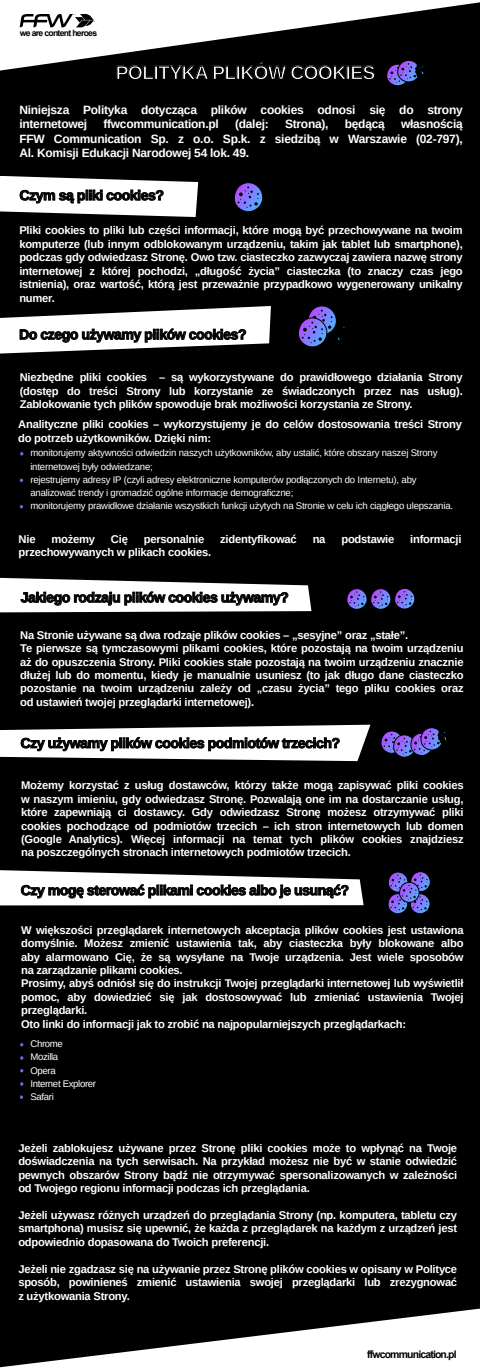
<style>
.page{position:relative;width:480px;height:1368px;background:#fff}
.page>*{position:absolute;margin:0;border:0;box-sizing:border-box;transform-origin:0 0}
.t1{font:700 19.2px "Arimo";letter-spacing:-.03em;color:#fff}
.t2{font:700 14px "Arimo";letter-spacing:-.03em;color:#000}
.t3{font:700 12px/14.4px "Arimo";letter-spacing:-.02em;color:#fff}
.t4{font:700 11.2px/13.4px "Arimo";letter-spacing:-.02em;color:#fff;text-align:justify}
.t5{font:700 10.48px "Arial";letter-spacing:-.08em;color:#000}
.t6{font:9.6px/13.2px "Arimo";letter-spacing:-.02em;color:#fff}
.t7{font:700 8.64px "Arial";letter-spacing:-.08em;color:#000}
</style>
<div class="page">
<div style="left:0;top:2px;width:480px;height:1263px;background:#000"></div>
<svg style="left:0;top:1265px;width:480px;height:103px;fill:#000"></svg>
<svg style="left:20px;top:14px;width:75px;height:13px"></svg>
<svg style="left:0;top:164px;width:199px;height:53px"></svg>
<svg style="left:0;top:576px;width:311px;height:37px"></svg>
<svg style="left:0;top:306px;width:271px;height:48px"></svg>
<svg style="left:0;top:725px;width:370px;height:36px"></svg>
<svg style="left:0;top:869px;width:364px;height:36px"></svg>
<div style="left:117px;top:62px;width:258px;height:18px;background:#000"></div>
<svg style="left:386px;top:60px;width:44px;height:26px"></svg>
<svg style="left:298px;top:305px;width:49px;height:45px"></svg>
<svg style="left:347px;top:588px;width:68px;height:22px"></svg>
<svg style="left:19px;top:1094px;width:5px;height:6px"></svg>
<svg style="left:19px;top:451px;width:5px;height:6px"></svg>
<svg style="left:19px;top:478px;width:5px;height:5px"></svg>
<svg style="left:19px;top:504px;width:5px;height:5px"></svg>
<svg style="left:19px;top:1042px;width:5px;height:5px"></svg>
<svg style="left:19px;top:1055px;width:5px;height:6px"></svg>
<svg style="left:19px;top:1068px;width:5px;height:5px"></svg>
<svg style="left:19px;top:1081px;width:5px;height:6px"></svg>
<svg style="left:234px;top:182px;width:29px;height:30px"></svg>
<svg style="left:381px;top:727px;width:72px;height:31px"></svg>
<svg style="left:388px;top:871px;width:47px;height:43px"></svg>
<p class="t7" style="left:20px;top:27px;width:79px">we are content heroes</p>
<h1 class="t1" style="left:116px;top:60px;width:261px">POLITYKA PLIKÓW COOKIES</h1>
<p class="t3" style="left:19px;top:103px;width:445px">Niniejsza Polityka dotycząca plików cookies odnosi się do strony internetowej</p>
<p class="t3" style="left:19px;top:117px;width:445px;text-align:justify;text-indent:382px">własnością FFW Communication Sp. z o.o. Sp.k. z siedzibą w Warszawie (02-797), Al. Komisji Edukacji Narodowej 54 lok. 49.</p>
<p class="t3" style="left:103px;top:117px;width:117px">ffwcommunication.pl</p>
<p class="t3" style="left:235px;top:117px;width:35px">(dalej:</p>
<p class="t3" style="left:285px;top:117px;width:45px">Strona),</p>
<p class="t3" style="left:345px;top:117px;width:42px">będącą</p>
<p class="t2" style="left:20px;top:186px;width:146px">Czym są pliki cookies?</p>
<p class="t4" style="left:19px;top:224px;width:445px">Pliki cookies to pliki lub części informacji, które mogą być przechowywane na twoim komputerze (lub innym odblokowanym urządzeniu, takim jak tablet lub smartphone), podczas gdy odwiedzasz Stronę. Owo tzw. ciasteczko zazwyczaj zawiera nazwę strony internetowej z której pochodzi, „długość życia” ciasteczka (to znaczy czas jego istnienia), oraz wartość, którą jest przeważnie przypadkowo wygenerowany unikalny numer.</p>
<p class="t2" style="left:19px;top:325px;width:229px">Do czego używamy plików cookies?</p>
<p class="t4" style="left:20px;top:371px;width:445px">Niezbędne pliki cookies – są wykorzystywane do prawidłowego działania Strony (dostęp do treści Strony lub korzystanie ze świadczonych przez nas usług).<br>Zablokowanie tych plików spowoduje brak możliwości korzystania ze Strony.</p>
<p class="t4" style="left:18px;top:418px;width:445px">Analityczne pliki cookies – wykorzystujemy je do celów dostosowania treści Strony do potrzeb użytkowników. Dzięki nim:</p>
<p class="t6" style="left:30px;top:446px;width:424px">monitorujemy aktywności odwiedzin naszych użytkowników, aby ustalić, które obszary naszej Strony internetowej były odwiedzane;<br>rejestrujemy adresy IP (czyli adresy elektroniczne komputerów podłączonych do Internetu), aby analizować trendy i gromadzić ogólne informacje demograficzne;<br>monitorujemy prawidłowe działanie wszystkich funkcji użytych na Stronie w celu ich ciągłego ulepszania.</p>
<p class="t4" style="left:19px;top:533px;width:18px">Nie</p>
<p class="t4" style="left:51px;top:533px;width:45px">możemy</p>
<p class="t4" style="left:111px;top:533px;width:18px">Cię</p>
<p class="t4" style="left:144px;top:533px;width:62px">personalnie</p>
<p class="t4" style="left:220px;top:533px;width:78px">zidentyfikować</p>
<p class="t4" style="left:313px;top:533px;width:14px">na</p>
<p class="t4" style="left:341px;top:533px;width:54px">podstawie</p>
<p class="t4" style="left:410px;top:533px;width:53px">informacji</p>
<p class="t4" style="left:19px;top:546px;width:194px">przechowywanych w plikach cookies.</p>
<p class="t2" style="left:21px;top:588px;width:270px">Jakiego rodzaju plików cookies używamy?</p>
<p class="t4" style="left:20px;top:628px;width:445px;text-align:left">Na Stronie używane są dwa rodzaje plików cookies – „sesyjne” oraz „stałe”.<br>Te pierwsze są tymczasowymi plikami cookies, które pozostają na twoim urządzeniu aż do opuszczenia Strony. Pliki cookies stałe pozostają na twoim urządzeniu znacznie dłużej lub do momentu, kiedy je manualnie usuniesz (to jak długo dane ciasteczko pozostanie na twoim urządzeniu zależy od „czasu życia” tego pliku cookies oraz od ustawień twojej przeglądarki internetowej).</p>
<p class="t2" style="left:21px;top:733px;width:321px">Czy używamy plików cookies podmiotów trzecich?</p>
<p class="t4" style="left:21px;top:779px;width:444px">Możemy korzystać z usług dostawców, którzy także mogą zapisywać pliki cookies w naszym imieniu, gdy odwiedzasz Stronę. Pozwalają one im na dostarczanie usług, które zapewniają ci dostawcy. Gdy odwiedzasz Stronę możesz otrzymywać pliki cookies pochodzące od podmiotów trzecich – ich stron internetowych lub domen (Google Analytics). Więcej informacji na temat tych plików cookies znajdziesz na poszczególnych stronach internetowych podmiotów trzecich.</p>
<p class="t2" style="left:21px;top:881px;width:330px">Czy mogę sterować plikami cookies albo je usunąć?</p>
<p class="t4" style="left:21px;top:923px;width:444px;text-align:left">W większości przeglądarek internetowych akceptacja plików cookies jest ustawiona domyślnie. Możesz zmienić ustawienia tak, aby ciasteczka były blokowane albo aby alarmowano Cię, że są wysyłane na Twoje urządzenia. Jest wiele sposobów na zarządzanie plikami cookies.<br>Prosimy, abyś odniósł się do instrukcji Twojej przeglądarki internetowej lub wyświetlił pomoc, aby dowiedzieć się jak dostosowywać lub zmieniać ustawienia Twojej przeglądarki.<br>Oto linki do informacji jak to zrobić na najpopularniejszych przeglądarkach:</p>
<p class="t6" style="left:30px;top:1037px;width:67px">Chrome<br>Mozilla<br>Opera<br>Internet Explorer<br>Safari</p>
<p class="t4" style="left:18px;top:1141px;width:440px">Jeżeli zablokujesz używane przez Stronę pliki cookies może to wpłynąć na Twoje doświadczenia na tych serwisach. Na przykład możesz nie być w stanie odwiedzić pewnych obszarów Strony bądź nie otrzymywać spersonalizowanych w zależności od Twojego regionu informacji podczas ich przeglądania.</p>
<p class="t4" style="left:18px;top:1209px;width:440px">Jeżeli używasz różnych urządzeń do przeglądania Strony (np. komputera, tabletu czy smartphona) musisz się upewnić, że każda z przeglądarek na każdym z urządzeń jest odpowiednio dopasowana do Twoich preferencji.</p>
<p class="t4" style="left:18px;top:1262px;width:440px">Jeżeli nie zgadzasz się na używanie przez Stronę plików cookies w opisany w Polityce sposób, powinieneś zmienić ustawienia swojej przeglądarki lub zrezygnować z użytkowania Strony.</p>
<p class="t5" style="left:367px;top:1348px;width:91px">ffwcommunication.pl</p>
</div>
